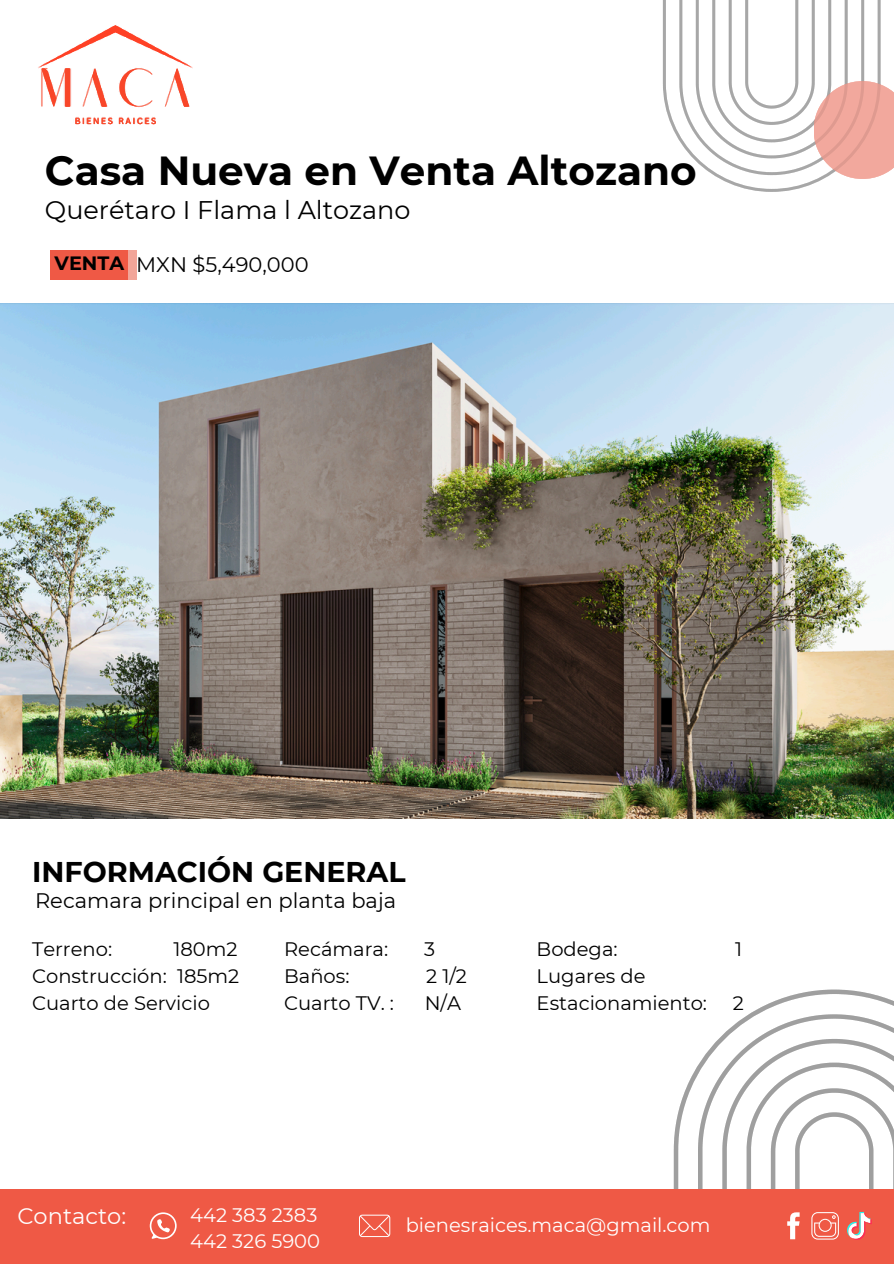
<style>
.page{position:relative;width:894px;height:1264px;background:#fff}
.page>*{position:absolute;margin:0;border:0;box-sizing:border-box;transform-origin:0 0}
.t1{font:700 40.5px "Montserrat";color:#000}
.t2{font:700 28.5px "Montserrat";color:#000}
.t3{font:25.5px "Montserrat";color:#000}
.t4{font:22.5px "Montserrat";color:#fff}
.t5{font:21px "Montserrat";color:#000}
.t6{font:19.5px/27px "Montserrat";color:#000;text-align:right}
.t7{font:19.5px "Montserrat";color:#fff}
.t8{font:700 19.2px "Montserrat";color:#000}
</style>
<div class="page">
<img style="left:38px;top:25px;width:155px;height:100px">
<div style="left:59px;top:250px;width:77px;height:30px;background:#f2a599"></div>
<svg style="left:673px;top:989px;width:220px;height:200px"></svg>
<div style="left:51px;top:250px;width:77px;height:30px;background:#ef5945"></div>
<svg style="left:662px;top:0;width:231px;height:192px"></svg>
<img style="left:0;top:303px;width:893px;height:515px">
<div style="left:0;top:1189px;width:893px;height:74px;background:#ef5945"></div>
<svg style="left:150px;top:1212px;width:27px;height:27px"></svg>
<svg style="left:359px;top:1214px;width:31px;height:22px"></svg>
<svg style="left:787px;top:1212px;width:12px;height:27px"></svg>
<svg style="left:811px;top:1212px;width:27px;height:27px"></svg>
<svg style="left:847px;top:1212px;width:24px;height:27px"></svg>
<p class="t1" style="left:45px;top:146px;width:653px">Casa Nueva en Venta Altozano</p>
<p class="t3" style="left:45px;top:194px;width:367px">Querétaro I Flama l Altozano</p>
<p class="t5" style="left:136px;top:251px;width:174px">MXN $5,490,000</p>
<p class="t8" style="left:55px;top:251px;width:71px">RVENTA</p>
<h2 class="t2" style="left:32px;top:854px;width:375px">INFORMACIÓN GENERAL</h2>
<p class="t5" style="left:35px;top:887px;width:362px">Recamara principal en planta baja</p>
<p class="t6" style="left:32px;top:935px;width:209px">180m2<br>Construcción: 185m2</p>
<p class="t6" style="left:32px;top:989px;width:179px">Cuarto de Servicio</p>
<p class="t6" style="left:32px;top:935px;width:81px">Terreno:</p>
<p class="t6" style="left:284px;top:935px;width:105px">Recámara:</p>
<p class="t6" style="left:424px;top:935px;width:12px">3</p>
<p class="t6" style="left:284px;top:962px;width:67px">Baños:</p>
<p class="t6" style="left:426px;top:962px;width:42px">2 1/2</p>
<p class="t6" style="left:284px;top:989px;width:111px">Cuarto TV. :</p>
<p class="t6" style="left:424px;top:989px;width:38px">N/A</p>
<h1 class="t6" style="left:536px;top:935px;width:82px">Bodega:</h1>
<h1 class="t6" style="left:735px;top:935px;width:9px">1</h1>
<h3 class="t6" style="left:536px;top:962px;width:110px">Lugares de</h3>
<h6 class="t6" style="left:536px;top:989px;width:172px">Estacionamiento:</h6>
<h6 class="t6" style="left:732px;top:989px;width:13px">2</h6>
<p class="t4" style="left:17px;top:1202px;width:110px">Contacto:</p>
<p class="t7" style="left:190px;top:1203px;width:128px">442 383 2383</p>
<p class="t7" style="left:190px;top:1229px;width:131px">442 326 5900</p>
<p class="t7" style="left:405px;top:1212px;width:306px">bienesraices.maca@gmail.com</p>
</div>
